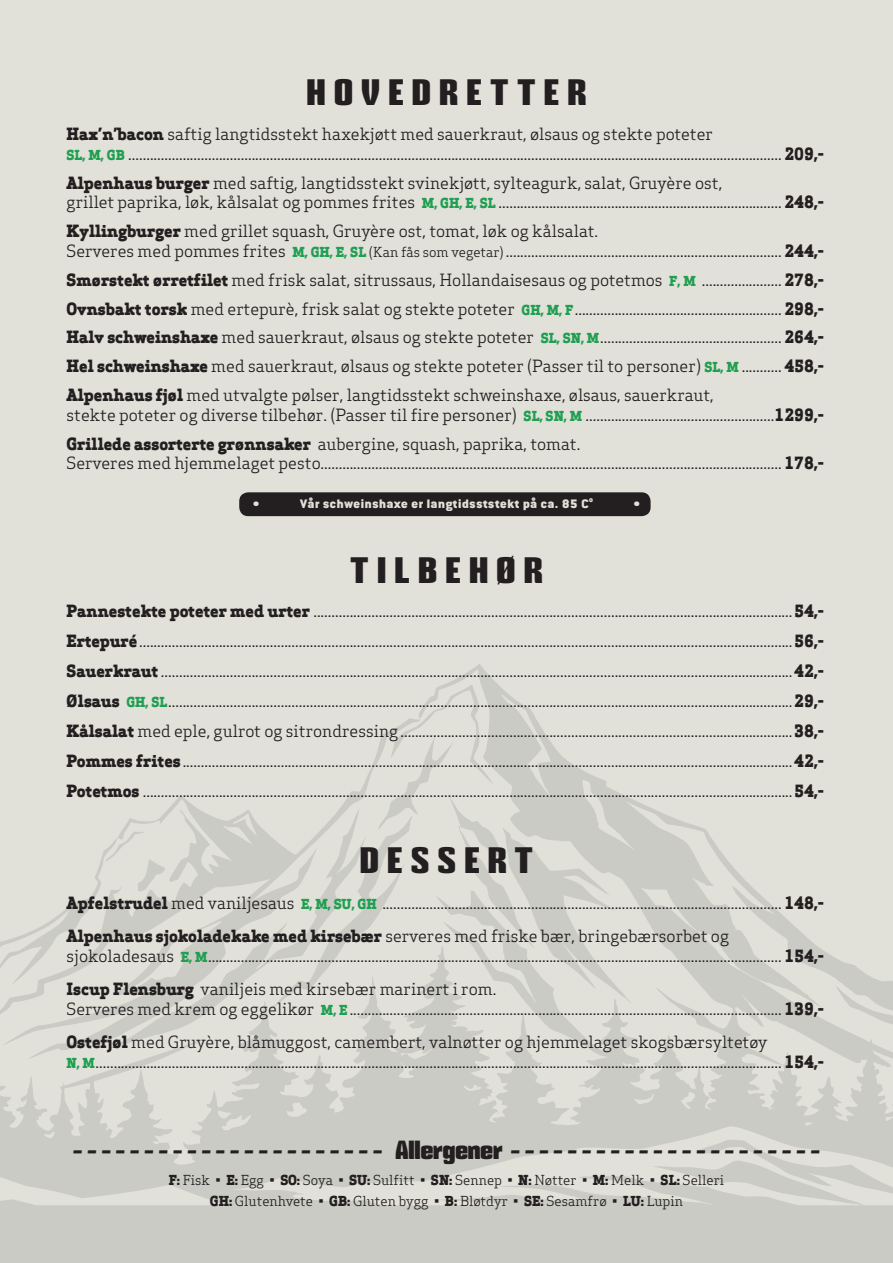
<style>
.page{position:relative;width:893px;height:1263px;background:#e2e1d9}
.page>*{position:absolute;margin:0;border:0;box-sizing:border-box;transform-origin:0 0}
.t1{font:35.7px "Mikodacs";letter-spacing:.25em;color:#231f20}
.t2{font:25.5px "Mikodacs";color:#231f20}
.t3{font:16.5px/30px "Apex Serif";color:#231f20}
.t4{font:13.5px/21px "Apex Serif";color:#231f20;text-align:center}
.t5{font:900 13.5px "Conduit ITC";letter-spacing:.05em;color:#e2e1d9}
.s1{font-weight:800}
.s2{font-weight:800;font-size:13.5px;color:#209f52}
.s3{font-size:13.5px}
</style>
<div class="page">
<svg style="left:0;top:664px;width:893px;height:599px"></svg>
<svg style="left:107px;top:808px;width:259px;height:241px"></svg>
<svg style="left:271px;top:684px;width:361px;height:325px"></svg>
<svg style="left:106px;top:831px;width:60px;height:61px"></svg>
<svg style="left:652px;top:1140px;width:241px;height:65px"></svg>
<div style="left:239px;top:492px;width:412px;height:24px;background:#231f20;border-radius:9px"></div>
<h1 class="t1" style="left:307px;top:71px;width:281px">HOVEDRETTER</h1>
<p class="t3" style="left:67px;top:124px;width:759px;line-height:19.8px"><span class="s1">Hax’n’bacon</span> saftig langtidsstekt haxekjøtt med sauerkraut, ølsaus og stekte poteter<br><span class="s2">SL, M, GB</span> .................................................................................................................................................................................... <span class="s1">209,-</span></p>
<p class="t3" style="left:67px;top:172px;width:759px;line-height:19.8px"><span class="s1">Alpenhaus burger</span> med saftig, langtidsstekt svinekjøtt, sylteagurk, salat, Gruyère ost,<br>grillet paprika, løk, kålsalat og pommes frites <span class="s2">M, GH, E, SL</span> .............................................................................. <span class="s1">248,-</span></p>
<p class="t3" style="left:67px;top:221px;width:759px;line-height:19.8px"><span class="s1">Kyllingburger</span> med grillet squash, Gruyère ost, tomat, løk og kålsalat.<br>Serveres med pommes frites <span class="s2">M, GH, E, SL</span> <span class="s3">(Kan fås som vegetar)</span>............................................................................ <span class="s1">244,-</span></p>
<p class="t3" style="left:67px;top:265px;width:759px;line-height:28.8px;text-align:justify"><span class="s1">Smørstekt ørretfilet</span> med frisk salat, sitrussaus, Hollandaisesaus og potetmos <span class="s2">F, M</span> ...................... <span class="s1">278,- Ovnsbakt torsk</span> med ertepurè, frisk salat og stekte poteter <span class="s2">GH, M, F</span>......................................................... <span class="s1">298,- Halv schweinshaxe</span> med sauerkraut, ølsaus og stekte poteter <span class="s2">SL, SN, M</span>.................................................. <span class="s1">264,- Hel schweinshaxe</span> med sauerkraut, ølsaus og stekte poteter (Passer til to personer) <span class="s2">SL, M</span> ........... <span class="s1">458,- Alpenhaus fjøl</span> med utvalgte pølser, langtidsstekt schweinshaxe, ølsaus, sauerkraut,</p>
<p class="t3" style="left:67px;top:400px;width:759px;line-height:28.8px">stekte poteter og diverse tilbehør. (Passer til fire personer) <span class="s2">SL, SN, M</span> ....................................................<span class="s1">1299,-<br>Grillede assorterte grønnsaker</span> aubergine, squash, paprika, tomat.</p>
<p class="t3" style="left:67px;top:448px;width:759px">Serveres med hjemmelaget pesto............................................................................................................................... <span class="s1">178,-</span></p>
<p class="t5" style="left:253px;top:496px;width:8px">•</p>
<p class="t5" style="left:300px;top:496px;width:294px">Vår schweinshaxe er langtidsststekt på ca. 85 C<sup>o</sup></p>
<p class="t5" style="left:633px;top:496px;width:8px">•</p>
<h1 class="t1" style="left:351px;top:548px;width:193px">TILBEHØR</h1>
<p class="t3" style="left:67px;top:596px;width:759px;text-align:justify"><span class="s1">Pannestekte poteter med urter</span> ....................................................................................................................................<span class="s1">54,- Ertepuré</span>....................................................................................................................................................................................<span class="s1">56,- Sauerkraut</span> ..............................................................................................................................................................................<span class="s1">42,- Ølsaus</span> <span class="s2">GH, SL</span>............................................................................................................................................................................<span class="s1">29,- Kålsalat</span> med eple, gulrot og sitrondressing............................................................................................................<span class="s1">38,- Pommes frites</span>........................................................................................................................................................................<span class="s1">42,- Potetmos</span> ...................................................................................................................................................................................<span class="s1">54,-</span></p>
<h1 class="t1" style="left:360px;top:839px;width:174px">DESSERT</h1>
<p class="t3" style="left:67px;top:886px;width:759px;line-height:33.3px"><span class="s1">Apfelstrudel</span> med vaniljesaus <span class="s2">E, M, SU, GH</span> .............................................................................................................. <span class="s1">148,-<br>Alpenhaus sjokoladekake med kirsebær</span> serveres med friske bær, bringebærsorbet og</p>
<p class="t3" style="left:67px;top:939px;width:759px;line-height:33.3px">sjokoladesaus <span class="s2">E, M</span>.............................................................................................................................................................. <span class="s1">154,-<br>Iscup Flensburg</span> vaniljeis med kirsebær marinert i rom.</p>
<p class="t3" style="left:67px;top:992px;width:759px;line-height:33.3px">Serveres med krem og eggelikør <span class="s2">M, E</span>....................................................................................................................... <span class="s1">139,-<br>Ostefjøl</span> med Gruyère, blåmuggost, camembert, valnøtter og hjemmelaget skogsbærsyltetøy</p>
<p class="t3" style="left:67px;top:1047px;width:759px"><span class="s2">N, M</span>............................................................................................................................................................................................. <span class="s1">154,-</span></p>
<h2 class="t2" style="left:73px;top:1134px;width:748px">---------------------- Allergener ----------------------</h2>
<p class="t4" style="left:169px;top:1169px;width:557px"><span class="s1">F:</span> Fisk • <span class="s1">E:</span> Egg • <span class="s1">SO:</span> Soya • <span class="s1">SU:</span> Sulfitt • <span class="s1">SN:</span> Sennep • <span class="s1">N:</span> Nøtter • <span class="s1">M:</span> Melk • <span class="s1">SL:</span> Selleri<br><span class="s1">GH:</span> Glutenhvete • <span class="s1">GB:</span> Gluten bygg • <span class="s1">B:</span> Bløtdyr • <span class="s1">SE:</span> Sesamfrø • <span class="s1">LU:</span> Lupin</p>
</div>
